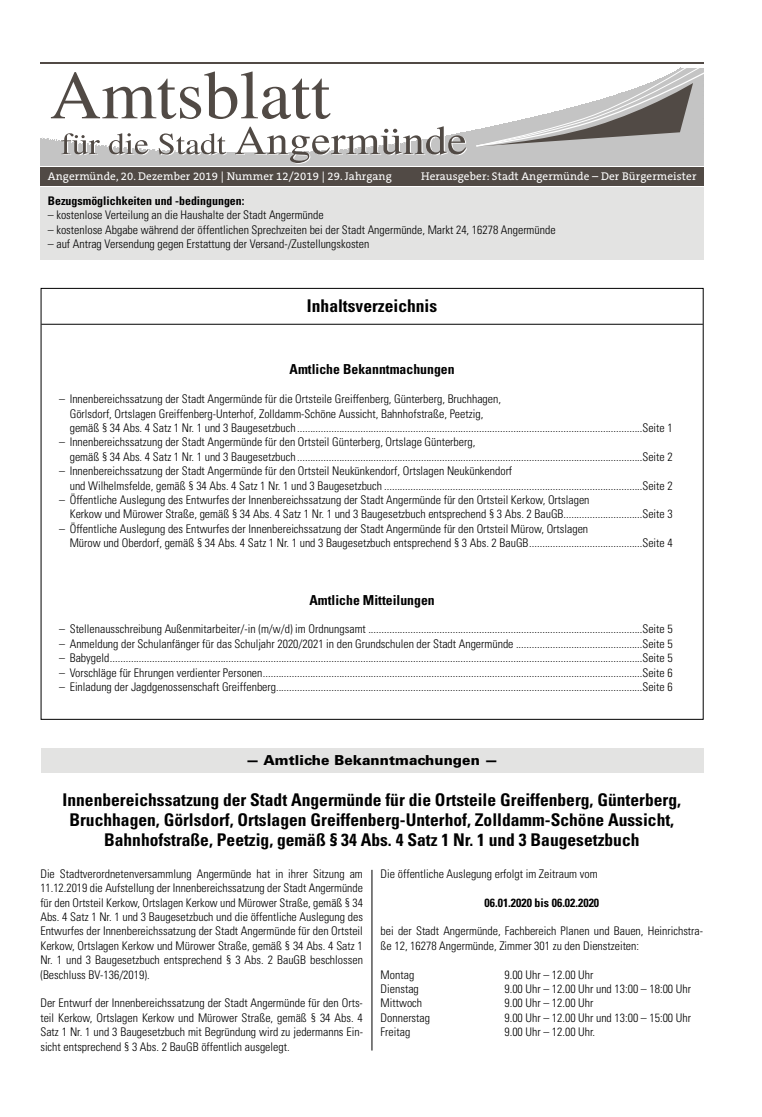
<style>
.page{position:relative;width:762px;height:1117px;background:#fff}
.page>*{position:absolute;margin:0;border:0;box-sizing:border-box;transform-origin:0 0}
.t1{font:700 condensed 17.5px/20px "Univers";color:#000;text-align:center}
.t2{font:700 condensed 13.75px "Univers";color:#000}
.t3{font:900 13.75px "Univers";letter-spacing:.005em;color:#000}
.t4{font:300 condensed 11.88px/14.4px "Univers";color:#000}
.t5{font:700 condensed 11.88px "Univers";color:#000}
.t6{font:11.25px "The Serif B W5 Plain";letter-spacing:.01em;color:#fff}
</style>
<div class="page">
<img style="left:101px;top:152px;width:58px;height:1px">
<img style="left:101px;top:151px;width:58px;height:1px">
<img style="left:101px;top:150px;width:54px;height:1px">
<div style="left:41px;top:167px;width:662px;height:19px;background:#514a45"></div>
<hr style="left:41px;top:62px;width:662px;height:2px;background:#514a45">
<svg style="left:51px;top:71px;width:280px;height:48px"></svg>
<svg style="left:475px;top:67px;width:228px;height:80px"></svg>
<svg style="left:41px;top:133px;width:60px;height:22px"></svg>
<svg style="left:109px;top:133px;width:40px;height:22px"></svg>
<svg style="left:159px;top:133px;width:68px;height:22px"></svg>
<svg style="left:235px;top:126px;width:232px;height:38px"></svg>
<div style="left:41px;top:187px;width:662px;height:72px;background:#e3e3e2"></div>
<hr style="left:41px;top:324px;width:662px;height:1px;background:#000">
<div style="left:41px;top:748px;width:662px;height:25px;background:#e3e3e2"></div>
<hr style="left:372px;top:869px;width:1px;height:181px;background:#000">
<p class="t6" style="left:48px;top:169px;width:345px">Angermünde, 20. Dezember 2019 | Nummer 12/2019 | 29. Jahrgang</p>
<p class="t6" style="left:421px;top:169px;width:277px">Herausgeber: Stadt Angermünde – Der Bürgermeister</p>
<p class="t5" style="left:48px;top:193px;width:198px">Bezugsmöglichkeiten und -bedingungen:</p>
<p class="t4" style="left:48px;top:208px;width:277px">– kostenlose Verteilung an die Haushalte der Stadt Angermünde</p>
<p class="t4" style="left:48px;top:222px;width:509px">– kostenlose Abgabe während der öffentlichen Sprechzeiten bei der Stadt Angermünde, Markt 24, 16278 Angermünde</p>
<p class="t4" style="left:48px;top:236px;width:323px">– auf Antrag Versendung gegen Erstattung der Versand-/Zustellungskosten</p>
<h1 class="t1" style="left:307px;top:295px;width:132px">Inhaltsverzeichnis</h1>
<p class="t2" style="left:290px;top:361px;width:167px">Amtliche Bekanntmachungen</p>
<p class="t4" style="left:70px;top:391px;width:604px;text-indent:-11px">– Innenbereichssatzung der Stadt Angermünde für die Ortsteile Greiffenberg, Günterberg, Bruchhagen,<br>Görlsdorf, Ortslagen Greiffenberg-Unterhof, Zolldamm-Schöne Aussicht, Bahnhofstraße, Peetzig,<br>gemäß § 34 Abs. 4 Satz 1 Nr. 1 und 3 Baugesetzbuch ...................................................................................................................................Seite 1</p>
<p class="t4" style="left:70px;top:435px;width:604px;text-indent:-11px">– Innenbereichssatzung der Stadt Angermünde für den Ortsteil Günterberg, Ortslage Günterberg,<br>gemäß § 34 Abs. 4 Satz 1 Nr. 1 und 3 Baugesetzbuch ...................................................................................................................................Seite 2</p>
<p class="t4" style="left:70px;top:463px;width:604px;text-indent:-11px">– Innenbereichssatzung der Stadt Angermünde für den Ortsteil Neukünkendorf, Ortslagen Neukünkendorf<br>und Wilhelmsfelde, gemäß § 34 Abs. 4 Satz 1 Nr. 1 und 3 Baugesetzbuch ..................................................................................................Seite 2</p>
<p class="t4" style="left:70px;top:492px;width:604px;text-indent:-11px">– Öffentliche Auslegung des Entwurfes der Innenbereichssatzung der Stadt Angermünde für den Ortsteil Kerkow, Ortslagen<br>Kerkow und Mürower Straße, gemäß § 34 Abs. 4 Satz 1 Nr. 1 und 3 Baugesetzbuch entsprechend § 3 Abs. 2 BauGB..............................Seite 3</p>
<p class="t4" style="left:70px;top:521px;width:604px;text-indent:-11px">– Öffentliche Auslegung des Entwurfes der Innenbereichssatzung der Stadt Angermünde für den Ortsteil Mürow, Ortslagen<br>Mürow und Oberdorf, gemäß § 34 Abs. 4 Satz 1 Nr. 1 und 3 Baugesetzbuch entsprechend § 3 Abs. 2 BauGB...........................................Seite 4</p>
<p class="t2" style="left:309px;top:591px;width:127px">Amtliche Mitteilungen</p>
<p class="t4" style="left:59px;top:621px;width:615px">– Stellenausschreibung Außenmitarbeiter/-in (m/w/d) im Ordnungsamt ........................................................................................................Seite 5</p>
<p class="t4" style="left:59px;top:636px;width:615px">– Anmeldung der Schulanfänger für das Schuljahr 2020/2021 in den Grundschulen der Stadt Angermünde ................................................Seite 5</p>
<p class="t4" style="left:59px;top:650px;width:615px">– Babygeld..........................................................................................................................................................................................................Seite 5</p>
<p class="t4" style="left:59px;top:665px;width:615px">– Vorschläge für Ehrungen verdienter Personen................................................................................................................................................Seite 6</p>
<p class="t4" style="left:59px;top:679px;width:615px">– Einladung der Jagdgenossenschaft Greiffenberg...........................................................................................................................................Seite 6</p>
<p class="t3" style="left:246px;top:751px;width:254px">— Amtliche Bekanntmachungen —</p>
<p class="t1" style="left:63px;top:789px;width:620px">Innenbereichssatzung der Stadt Angermünde für die Ortsteile Greiffenberg, Günterberg,<br>Bruchhagen, Görlsdorf, Ortslagen Greiffenberg-Unterhof, Zolldamm-Schöne Aussicht,<br>Bahnhofstraße, Peetzig, gemäß § 34 Abs. 4 Satz 1 Nr. 1 und 3 Baugesetzbuch</p>
<p class="t4" style="left:40px;top:866px;width:324px;text-align:justify">Die Stadtverordnetenversammlung Angermünde hat in ihrer Sitzung am 11.12.2019 die Aufstellung der Innenbereichssatzung der Stadt Angermünde für den Ortsteil Kerkow, Ortslagen Kerkow und Mürower Straße, gemäß § 34<br>Abs. 4 Satz 1 Nr. 1 und 3 Baugesetzbuch und die öffentliche Auslegung des Entwurfes der Innenbereichssatzung der Stadt Angermünde für den Ortsteil Kerkow, Ortslagen Kerkow und Mürower Straße, gemäß § 34 Abs. 4 Satz 1<br>Nr. 1 und 3 Baugesetzbuch entsprechend § 3 Abs. 2 BauGB beschlossen (Beschluss BV-136/2019).</p>
<p class="t4" style="left:40px;top:995px;width:324px;text-align:justify">Der Entwurf der Innenbereichssatzung der Stadt Angermünde für den Orts&shy;teil Kerkow, Ortslagen Kerkow und Mürower Straße, gemäß § 34 Abs. 4<br>Satz 1 Nr. 1 und 3 Baugesetzbuch mit Begründung wird zu jedermanns Ein&shy;sicht entsprechend § 3 Abs. 2 BauGB öffentlich ausgelegt.</p>
<p class="t4" style="left:381px;top:866px;width:218px">Die öffentliche Auslegung erfolgt im Zeitraum vom</p>
<p class="t5" style="left:484px;top:895px;width:116px">06.01.2020 bis 06.02.2020</p>
<p class="t4" style="left:381px;top:923px;width:324px">bei der Stadt Angermünde, Fachbereich Planen und Bauen, Heinrichstra&shy;ße 12, 16278 Angermünde, Zimmer 301 zu den Dienstzeiten:</p>
<p class="t4" style="left:381px;top:967px;width:35px">Montag</p>
<p class="t4" style="left:504px;top:967px;width:91px">9.00 Uhr – 12.00 Uhr</p>
<p class="t4" style="left:381px;top:981px;width:40px">Dienstag</p>
<p class="t4" style="left:504px;top:981px;width:188px">9.00 Uhr – 12.00 Uhr und 13:00 – 18:00 Uhr</p>
<p class="t4" style="left:381px;top:995px;width:43px">Mittwoch</p>
<p class="t4" style="left:504px;top:995px;width:91px">9.00 Uhr – 12.00 Uhr</p>
<p class="t4" style="left:381px;top:1010px;width:51px">Donnerstag</p>
<p class="t4" style="left:504px;top:1010px;width:188px">9.00 Uhr – 12.00 Uhr und 13:00 – 15:00 Uhr</p>
<p class="t4" style="left:381px;top:1024px;width:31px">Freitag</p>
<p class="t4" style="left:504px;top:1024px;width:92px">9.00 Uhr – 12.00 Uhr.</p>
</div>
